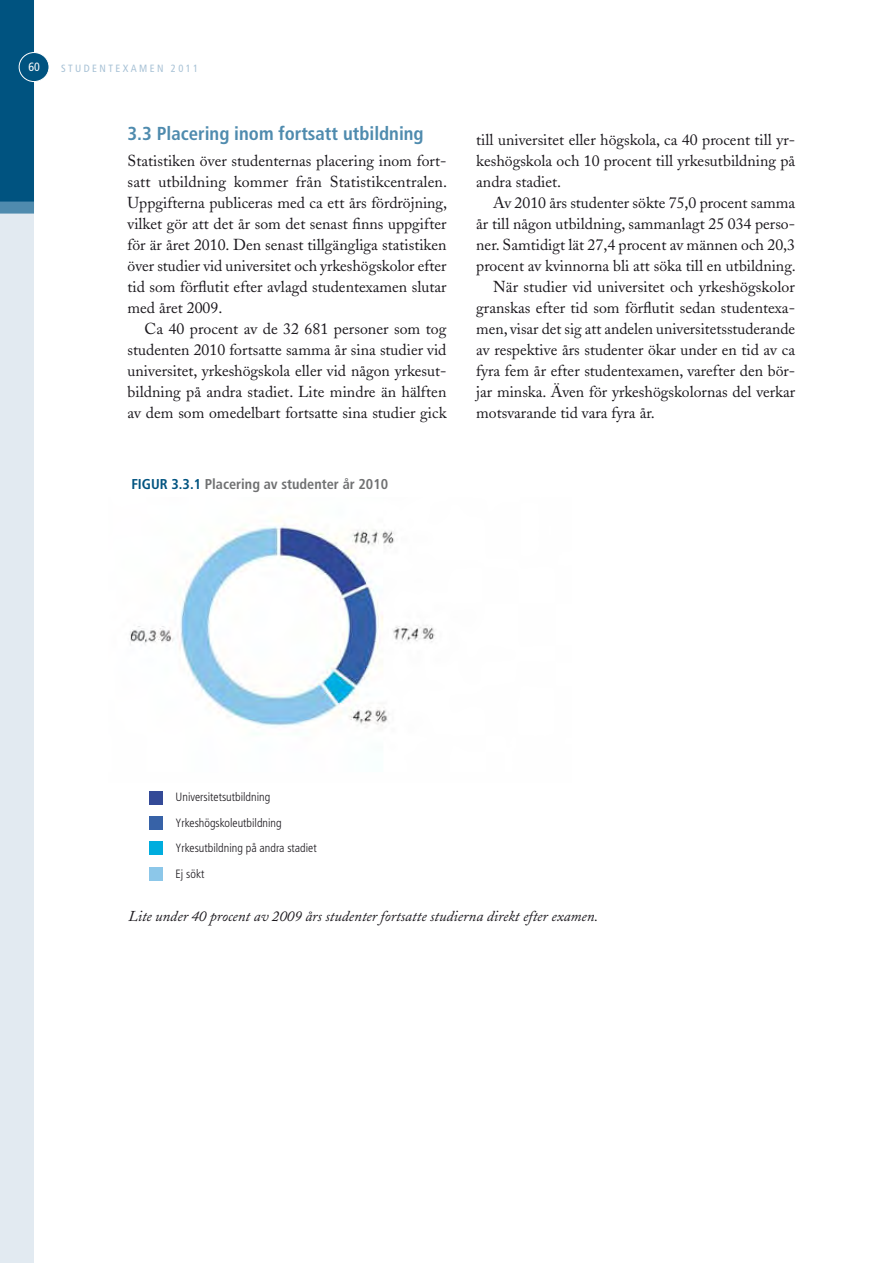
<style>
.page{position:relative;width:893px;height:1263px;background:#fff}
.page>*{position:absolute;margin:0;border:0;box-sizing:border-box;transform-origin:0 0}
.t1{font:700 condensed 18.75px "Frutiger";color:#4f8bae}
.t2{font:15.75px/21px "Adobe Caslon";color:#1a171c;text-align:justify}
.t3{font:italic 15px "Adobe Caslon";color:#1a171c}
.t4{font:700 condensed 14.25px "Frutiger";color:#707172}
.t5{font:300 condensed 12px/25.5px "Frutiger";color:#1a171c}
.t6{font:condensed 12px "Frutiger";color:#fff}
.t7{font:condensed 10.5px "Frutiger";letter-spacing:.23em;color:#a8c2d6}
.s1{color:#005380}
</style>
<div class="page">
<div style="left:0;top:0;width:34px;height:1263px;background:#e2eaf1"></div>
<div style="left:0;top:0;width:34px;height:202px;background:#005380"></div>
<div style="left:0;top:202px;width:34px;height:12px;background:#4f8bae"></div>
<div style="left:19px;top:53px;width:30px;height:29px;background:#005380;border-radius:50%"></div>
<div style="left:19px;top:52px;width:30px;height:30px;border:1px solid #fff;border-radius:50%"></div>
<div style="left:150px;top:791px;width:13px;height:13px;background:#344a97"></div>
<div style="left:150px;top:816px;width:13px;height:14px;background:#3762a7"></div>
<div style="left:150px;top:842px;width:13px;height:13px;background:#00adde"></div>
<div style="left:150px;top:867px;width:13px;height:13px;background:#8cc7e9"></div>
<img style="left:129px;top:517px;width:306px;height:217px">
<p class="t6" style="left:28px;top:60px;width:13px">60</p>
<p class="t7" style="left:61px;top:63px;width:139px">STUDENTEXAMEN 2011</p>
<p class="t1" style="left:128px;top:122px;width:298px">3.3 Placering inom fortsatt utbildning</p>
<p class="t2" style="left:128px;top:150px;width:321px">Statistiken över studenternas placering inom fort&shy;satt utbildning kommer från Statistikcentralen.<br>Uppgifterna publiceras med ca ett års fördröjning, vilket gör att det år som det senast finns uppgifter för är året 2010. Den senast tillgängliga statistiken över studier vid universitet och yrkeshögskolor efter tid som förflutit efter avlagd studentexamen slutar med året 2009.</p>
<p class="t2" style="left:128px;top:318px;width:320px;text-indent:17px">Ca 40 procent av de 32 681 personer som tog studenten 2010 fortsatte samma år sina studier vid universitet, yrkeshögskola eller vid någon yrkesut&shy;bildning på andra stadiet. Lite mindre än hälften av dem som omedelbart fortsatte sina studier gick</p>
<p class="t4" style="left:131px;top:476px;width:258px"><span class="s1">FIGUR 3.3.1</span> Placering av studenter år 2010</p>
<p class="t2" style="left:476px;top:129px;width:320px">till universitet eller högskola, ca 40 procent till yr&shy;keshögskola och 10 procent till yrkesutbildning på andra stadiet.</p>
<p class="t2" style="left:493px;top:192px;width:303px">Av 2010 års studenter sökte 75,0 procent samma</p>
<p class="t2" style="left:476px;top:213px;width:320px">år till någon utbildning, sammanlagt 25 034 perso-</p>
<p class="t2" style="left:476px;top:234px;width:320px">ner. Samtidigt lät 27,4 procent av männen och 20,3</p>
<p class="t2" style="left:476px;top:255px;width:321px">procent av kvinnorna bli att söka till en utbildning.</p>
<p class="t2" style="left:493px;top:276px;width:303px">När studier vid universitet och yrkeshögskolor</p>
<p class="t2" style="left:476px;top:297px;width:320px">granskas efter tid som förflutit sedan studentexa-</p>
<p class="t2" style="left:476px;top:318px;width:320px">men, visar det sig att andelen universitetsstuderande</p>
<p class="t2" style="left:476px;top:339px;width:320px">av respektive års studenter ökar under en tid av ca</p>
<p class="t2" style="left:476px;top:360px;width:320px">fyra fem år efter studentexamen, varefter den bör-</p>
<p class="t2" style="left:476px;top:381px;width:320px">jar minska. Även för yrkeshögskolornas del verkar</p>
<p class="t2" style="left:476px;top:402px;width:180px">motsvarande tid vara fyra år.</p>
<p class="t5" style="left:176px;top:784px;width:143px">Universitetsutbildning<br>Yrkeshögskoleutbildning<br>Yrkesutbildning på andra stadiet<br>Ej sökt</p>
<p class="t3" style="left:128px;top:907px;width:471px">Lite under 40 procent av 2009 års studenter fortsatte studierna direkt efter examen.</p>
</div>
